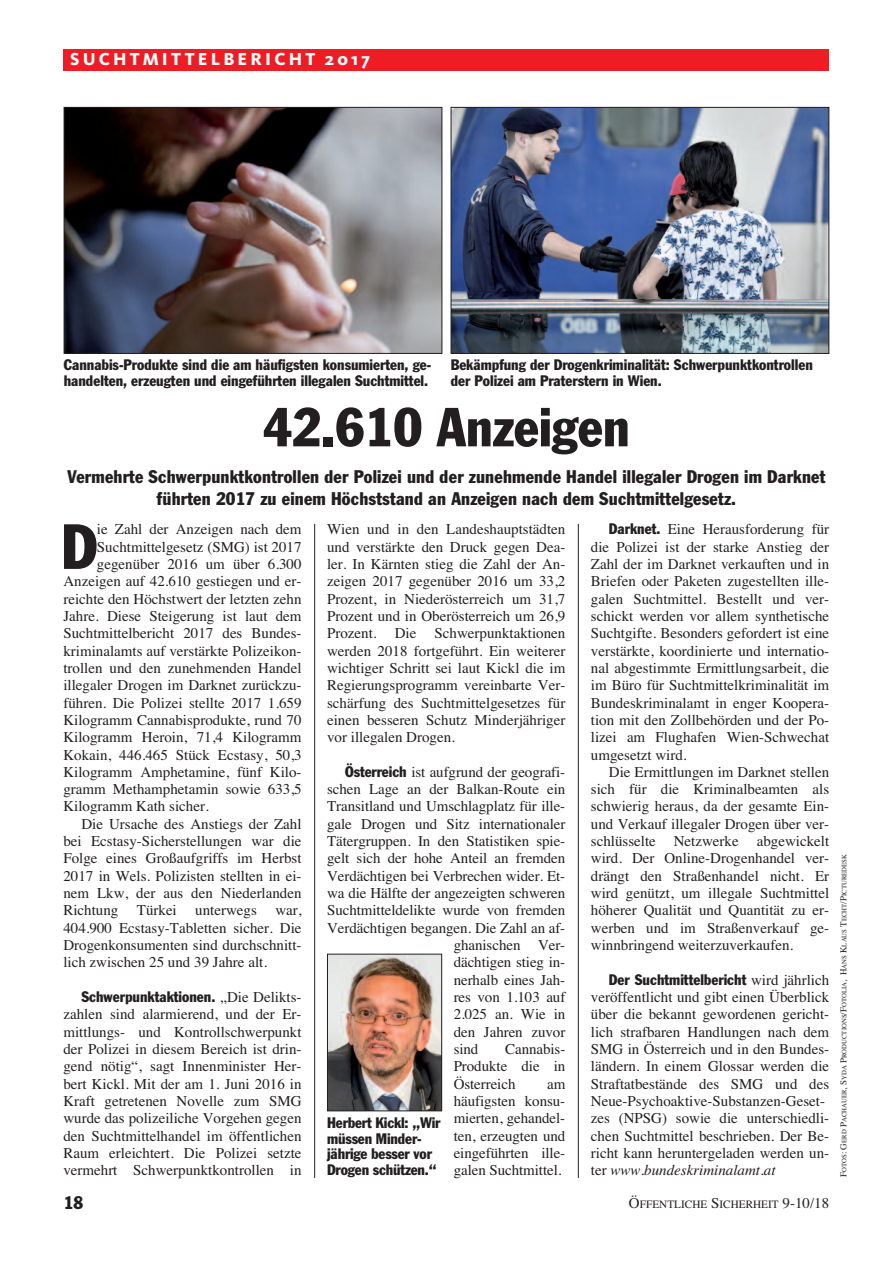
<style>
.page{position:relative;width:893px;height:1263px;background:#fff}
.page>*{position:absolute;margin:0;border:0;box-sizing:border-box;transform-origin:0 0}
.t1{font:condensed 62.7px "Franklin Gothic";color:#231f20}
.t2{font:condensed 54px "Franklin Gothic";color:#231f20}
.t3{font:condensed 18px/21.6px "Franklin Gothic";letter-spacing:.01em;color:#231f20;text-align:center}
.t4{font:800 18px "Kievit";letter-spacing:.175em;color:#fff}
.t5{font:15px/17.2px "Times";color:#231f20;text-align:justify}
.t6{font:condensed 15px/15.8px "Franklin Gothic";color:#231f20}
.t7{font:11.25px "Times";color:#231f20}
.t8{font:6.75px "Times";color:#231f20}
.s1{font-family:"Times";font-stretch:normal}
.s2{font-family:"Franklin Gothic";font-stretch:condensed}
.s3{font-style:italic}
.s4{font-size:15px}
.s5{font-size:9px}
</style>
<div class="page">
<hr style="left:314px;top:524px;width:1px;height:654px;background:#231f20">
<hr style="left:578px;top:524px;width:1px;height:654px;background:#231f20">
<div style="left:64px;top:49px;width:765px;height:21px;background:#ee1d23"></div>
<img style="left:66px;top:109px;width:374px;height:243px">
<div style="left:64px;top:107px;width:378px;height:247px;border:1px solid #231f20"></div>
<img style="left:453px;top:109px;width:374px;height:243px">
<div style="left:451px;top:107px;width:378px;height:247px;border:1px solid #231f20"></div>
<img style="left:329px;top:956px;width:111px;height:153px">
<div style="left:327px;top:954px;width:115px;height:157px;border:1px solid #231f20"></div>
<p class="t4" style="left:70px;top:53px;width:301px">SUCHTMITTELBERICHT 2017</p>
<p class="t6" style="left:64px;top:358px;width:369px">Cannabis-Produkte sind die am häufigsten konsumierten, ge&shy;handelten, erzeugten und eingeführten illegalen Suchtmittel.</p>
<p class="t6" style="left:451px;top:358px;width:364px">Bekämpfung der Drogenkriminalität: Schwerpunktkontrollen der Polizei am Praterstern in Wien.</p>
<h2 class="t2" style="left:263px;top:408px;width:368px">42.610 Anzeigen</h2>
<p class="t3" style="left:68px;top:467px;width:759px">Vermehrte Schwerpunktkontrollen der Polizei und der zunehmende Handel illegaler Drogen im Darknet führten 2017 zu einem Höchststand an Anzeigen nach dem Suchtmittelgesetz.</p>
<h1 class="t1" style="left:61px;top:524px;width:37px">D</h1>
<p class="t5" style="left:97px;top:520px;width:206px">ie Zahl der Anzeigen nach dem</p>
<p class="t5" style="left:97px;top:538px;width:206px">Suchtmittelgesetz (SMG) ist 2017</p>
<p class="t5" style="left:97px;top:555px;width:206px">gegenüber 2016 um über 6.300</p>
<p class="t5" style="left:63px;top:572px;width:240px">Anzeigen auf 42.610 gestiegen und er-</p>
<p class="t5" style="left:63px;top:590px;width:240px">reichte den Höchstwert der letzten zehn</p>
<p class="t5" style="left:63px;top:607px;width:240px">Jahre. Diese Steigerung ist laut dem</p>
<p class="t5" style="left:63px;top:624px;width:240px">Suchtmittelbericht 2017 des Bundes-</p>
<p class="t5" style="left:63px;top:642px;width:240px">kriminalamts auf verstärkte Polizeikon-</p>
<p class="t5" style="left:63px;top:659px;width:240px">trollen und den zunehmenden Handel</p>
<p class="t5" style="left:63px;top:676px;width:240px">illegaler Drogen im Darknet zurückzu-</p>
<p class="t5" style="left:63px;top:694px;width:240px">führen. Die Polizei stellte 2017 1.659</p>
<p class="t5" style="left:63px;top:711px;width:240px">Kilogramm Cannabisprodukte, rund 70</p>
<p class="t5" style="left:63px;top:728px;width:240px">Kilogramm Heroin, 71,4 Kilogramm</p>
<p class="t5" style="left:63px;top:746px;width:240px">Kokain, 446.465 Stück Ecstasy, 50,3</p>
<p class="t5" style="left:63px;top:763px;width:240px">Kilogramm Amphetamine, fünf Kilo-</p>
<p class="t5" style="left:63px;top:780px;width:240px">gramm Methamphetamin sowie 633,5</p>
<p class="t5" style="left:63px;top:798px;width:147px">Kilogramm Kath sicher.</p>
<p class="t5" style="left:81px;top:815px;width:222px">Die Ursache des Anstiegs der Zahl</p>
<p class="t5" style="left:63px;top:832px;width:240px">bei Ecstasy-Sicherstellungen war die</p>
<p class="t5" style="left:63px;top:850px;width:240px">Folge eines Großaufgriffs im Herbst</p>
<p class="t5" style="left:63px;top:867px;width:240px">2017 in Wels. Polizisten stellten in ei-</p>
<p class="t5" style="left:63px;top:884px;width:240px">nem Lkw, der aus den Niederlanden</p>
<p class="t5" style="left:63px;top:902px;width:240px">Richtung Türkei unterwegs war,</p>
<p class="t5" style="left:63px;top:919px;width:240px">404.900 Ecstasy-Tabletten sicher. Die</p>
<p class="t5" style="left:63px;top:936px;width:240px">Drogenkonsumenten sind durchschnitt-</p>
<p class="t5" style="left:63px;top:954px;width:205px">lich zwischen 25 und 39 Jahre alt.</p>
<p class="t6" style="left:81px;top:990px;width:222px">Schwerpunktaktionen. <span class="s1">„Die Delikts-</span></p>
<p class="t5" style="left:63px;top:1005px;width:240px">zahlen sind alarmierend, und der Er&shy;mittlungs- und Kontrollschwerpunkt der Polizei in diesem Bereich ist drin&shy;gend nötig“, sagt Innenminister Her&shy;bert Kickl. Mit der am 1. Juni 2016 in Kraft getretenen Novelle zum SMG wurde das polizeiliche Vorgehen gegen den Suchtmittelhandel im öffentlichen Raum erleichtert. Die Polizei setzte vermehrt Schwerpunktkontrollen in</p>
<p class="t5" style="left:327px;top:520px;width:240px">Wien und in den Landeshauptstädten und verstärkte den Druck gegen Dea&shy;ler. In Kärnten stieg die Zahl der An&shy;zeigen 2017 gegenüber 2016 um 33,2<br>Prozent, in Niederösterreich um 31,7<br>Prozent und in Oberösterreich um 26,9<br>Prozent. Die Schwerpunktaktionen werden 2018 fortgeführt. Ein weiterer wichtiger Schritt sei laut Kickl die im Regierungsprogramm vereinbarte Ver&shy;schärfung des Suchtmittelgesetzes für einen besseren Schutz Minderjähriger vor illegalen Drogen.</p>
<p class="t5" style="left:345px;top:763px;width:222px"><span class="s2">Österreich</span> ist aufgrund der geografi-</p>
<p class="t5" style="left:327px;top:780px;width:240px">schen Lage an der Balkan-Route ein</p>
<p class="t5" style="left:327px;top:798px;width:240px">Transitland und Umschlagplatz für ille-</p>
<p class="t5" style="left:327px;top:815px;width:240px">gale Drogen und Sitz internationaler</p>
<p class="t5" style="left:327px;top:832px;width:240px">Tätergruppen. In den Statistiken spie-</p>
<p class="t5" style="left:327px;top:850px;width:240px">gelt sich der hohe Anteil an fremden</p>
<p class="t5" style="left:327px;top:867px;width:240px">Verdächtigen bei Verbrechen wider. Et-</p>
<p class="t5" style="left:327px;top:884px;width:240px">wa die Hälfte der angezeigten schweren</p>
<p class="t5" style="left:327px;top:902px;width:240px">Suchtmitteldelikte wurde von fremden</p>
<p class="t5" style="left:327px;top:919px;width:240px">Verdächtigen begangen. Die Zahl an af-</p>
<p class="t5" style="left:454px;top:936px;width:113px">ghanischen Ver-</p>
<p class="t5" style="left:454px;top:954px;width:113px">dächtigen stieg in-</p>
<p class="t5" style="left:454px;top:971px;width:113px">nerhalb eines Jah-</p>
<p class="t5" style="left:454px;top:988px;width:113px">res von 1.103 auf</p>
<p class="t5" style="left:454px;top:1005px;width:113px">2.025 an. Wie in</p>
<p class="t5" style="left:454px;top:1023px;width:113px">den Jahren zuvor</p>
<p class="t5" style="left:454px;top:1040px;width:26px">sind</p>
<p class="t5" style="left:454px;top:1040px;width:113px;text-indent:51px">Cannabis-Produkte die in Österreich</p>
<p class="t5" style="left:454px;top:1075px;width:113px;text-indent:93px">am häufigsten konsu&shy;mierten, gehandel&shy;ten, erzeugten und eingeführten ille&shy;galen Suchtmittel.</p>
<p class="t6" style="left:327px;top:1116px;width:115px">Herbert Kickl: „Wir müssen Minder&shy;jährige besser vor<br>Drogen schützen.“</p>
<p class="t5" style="left:591px;top:520px;width:240px;text-indent:18px"><span class="s2">Darknet.</span> Eine Herausforderung für die Polizei ist der starke Anstieg der Zahl der im Darknet verkauften und in Briefen oder Paketen zugestellten ille&shy;galen Suchtmittel. Bestellt und ver&shy;schickt werden vor allem synthetische Suchtgifte. Besonders gefordert ist eine verstärkte, koordinierte und internatio&shy;nal abgestimmte Ermittlungsarbeit, die im Büro für Suchtmittelkriminalität im Bundeskriminalamt in enger Koopera&shy;tion mit den Zollbehörden und der Po&shy;lizei am Flughafen Wien-Schwechat umgesetzt wird.</p>
<p class="t5" style="left:591px;top:763px;width:240px;text-indent:18px">Die Ermittlungen im Darknet stellen sich für die Kriminalbeamten als schwierig heraus, da der gesamte Ein&shy;und Verkauf illegaler Drogen über ver&shy;schlüsselte Netzwerke abgewickelt wird. Der Online-Drogenhandel ver&shy;drängt den Straßenhandel nicht. Er wird genützt, um illegale Suchtmittel höherer Qualität und Quantität zu er&shy;werben und im Straßenverkauf ge&shy;winnbringend weiterzuverkaufen.</p>
<p class="t6" style="left:609px;top:973px;width:222px">Der Suchtmittelbericht <span class="s1">wird jährlich</span></p>
<p class="t5" style="left:591px;top:988px;width:240px;text-align:left">veröffentlicht und gibt einen Überblick über die bekannt gewordenen gericht&shy;lich strafbaren Handlungen nach dem SMG in Österreich und in den Bundes&shy;ländern. In einem Glossar werden die Straftatbestände des SMG und des Neue-Psychoaktive-Substanzen-Geset&shy;zes (NPSG) sowie die unterschiedli&shy;chen Suchtmittel beschrieben. Der Be&shy;richt kann heruntergeladen werden un&shy;ter <span class="s3">www.bundeskriminalamt.at</span></p>
<p class="t3" style="left:64px;top:1193px;width:21px">18</p>
<p class="t7" style="left:629px;top:1198px;width:202px"><span class="s4">Ö</span>FFENTLICHE <span class="s4">S</span>ICHERHEIT <span class="s4">9-10/18</span></p>
<p class="t8" style="left:840px;top:1177px;width:324px;rotate:-90deg"><span class="s5">F</span>OTOS<span class="s5">: G</span>ERD <span class="s5">P</span>ACHAUER<span class="s5">, S</span>YDA <span class="s5">P</span>RODUCTIONS<span class="s5">/F</span>OTOLIA<span class="s5">, H</span>ANS <span class="s5">K</span>LAUS <span class="s5">T</span>ECHT<span class="s5">/P</span>ICTUREDESK</p>
</div>
